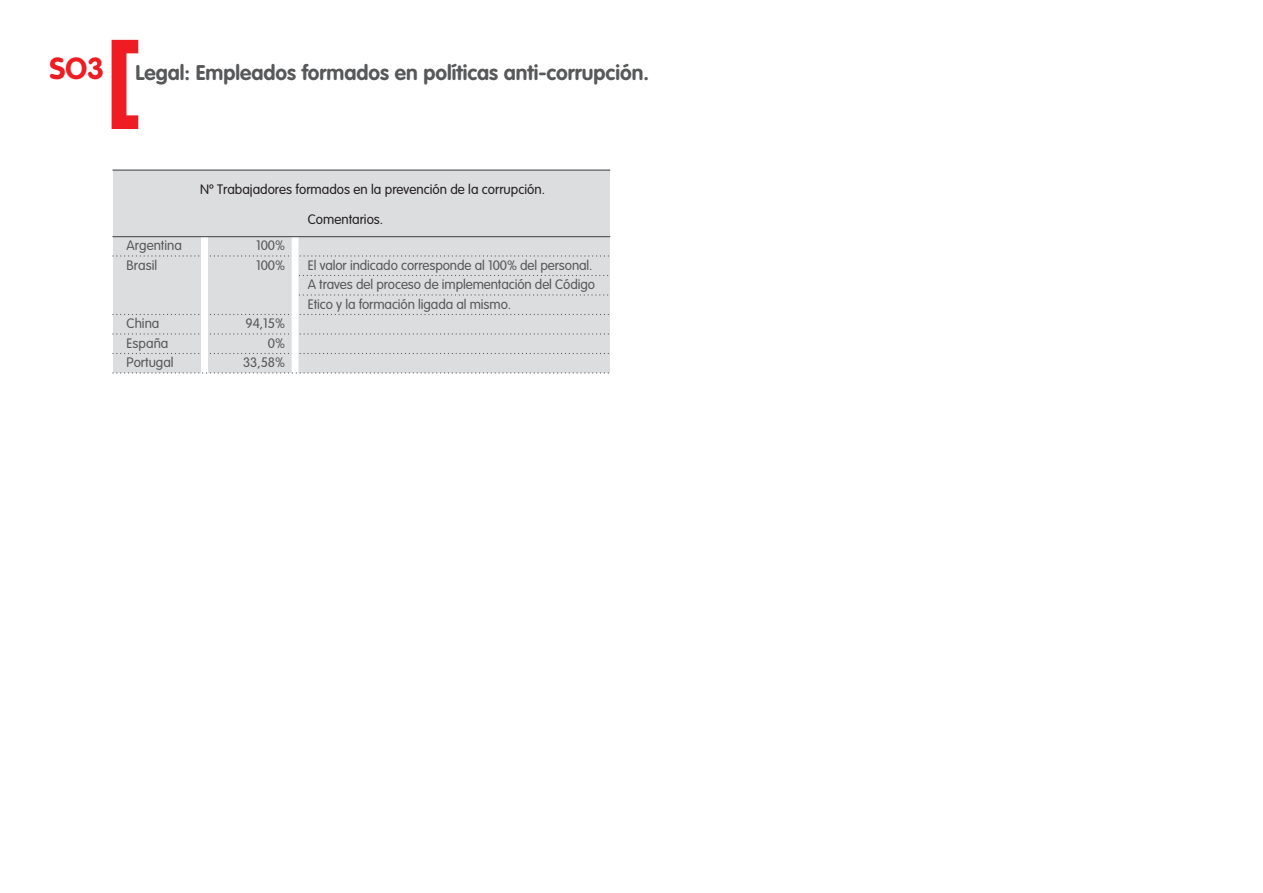
<style>
.page{position:relative;width:1263px;height:893px;background:#fff}
.page>*{position:absolute;margin:0;border:0;box-sizing:border-box;transform-origin:0 0}
.t1{font:700 21px "VAG Rounded LT";color:#57585a}
.t2{font:300 13.5px/19.5px "VAG Rounded LT";letter-spacing:-.005em;color:#57585a}
.t3{font:300 13.5px "VAG Rounded LT";color:#231f20}
.s1{font-size:30px;color:#ee1d23}
</style>
<div class="page">
<svg style="left:112px;top:40px;width:26px;height:89px"></svg>
<div style="left:113px;top:170px;width:497px;height:203px;background:#dcdddf"></div>
<hr style="left:113px;top:170px;width:497px;height:1px;background:#57585a">
<svg style="left:113px;top:237px;width:497px;height:137px"></svg>
<hr style="left:113px;top:236px;width:497px;height:1px;background:#57585a">
<h1 class="t1" style="left:49px;top:60px;width:601px"><span class="s1">SO3</span> Legal: Empleados formados en políticas anti-corrupción.</h1>
<p class="t3" style="left:200px;top:181px;width:347px">Nº Trabajadores formados en la prevención de la corrupción.</p>
<p class="t2" style="left:127px;top:236px;width:57px">Argentina<br>Brasil</p>
<p class="t2" style="left:127px;top:314px;width:49px">China<br>España<br>Portugal</p>
<p class="t2" style="left:256px;top:236px;width:30px">100%<br>100%</p>
<p class="t2" style="left:243px;top:314px;width:43px;text-align:right">94,15%<br>0%<br>33,58%</p>
<p class="t3" style="left:308px;top:211px;width:77px">Comentarios.</p>
<p class="t2" style="left:308px;top:256px;width:289px">El valor indicado corresponde al 100% del personal.<br>A traves del proceso de implementación del Código<br>Etico y la formación ligada al mismo.</p>
</div>
